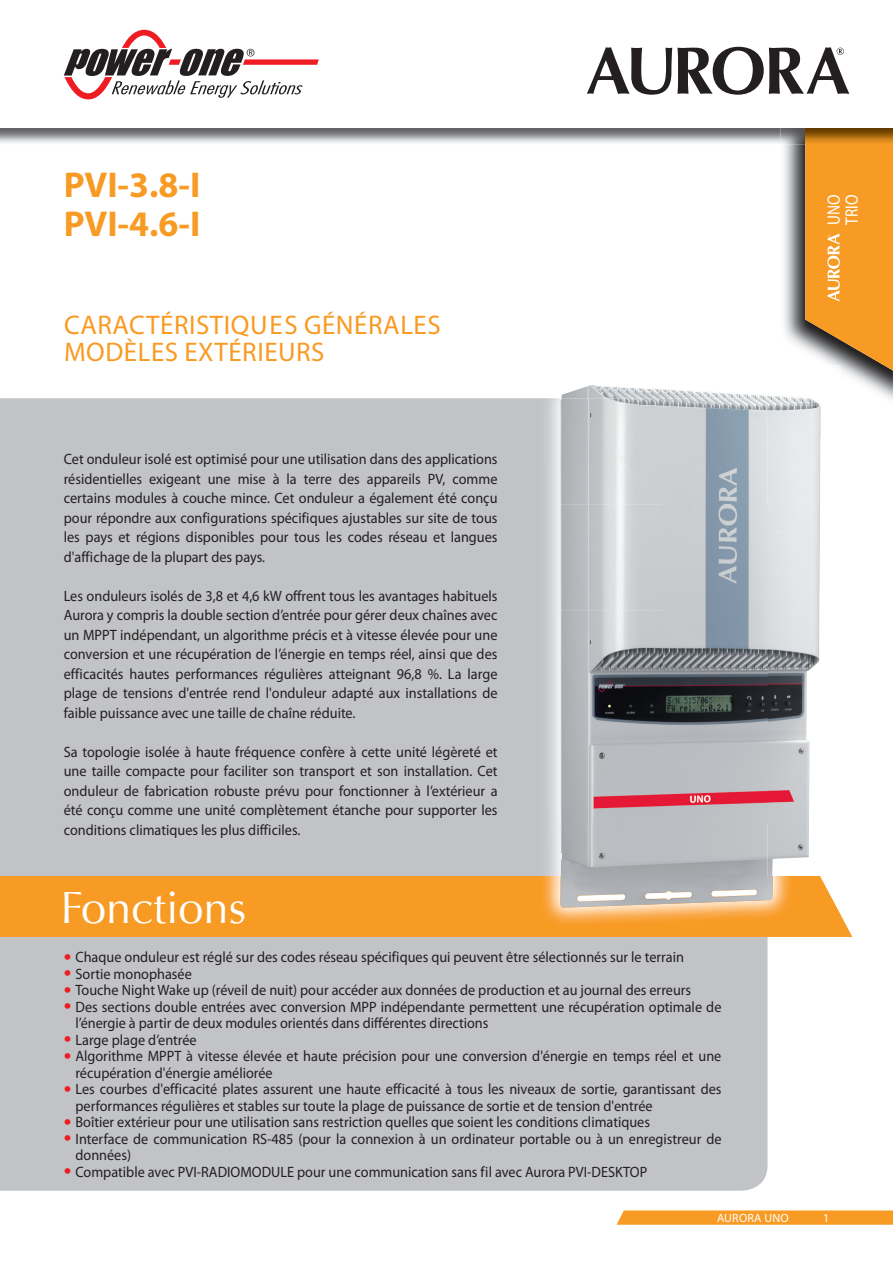
<style>
.page{position:relative;width:893px;height:1263px;background:#fff}
.page>*{position:absolute;margin:0;border:0;box-sizing:border-box;transform-origin:0 0}
.t1{font:45px "Optima";color:#fff}
.t2{font:700 36px/39px "Myriad Pro";letter-spacing:-.005em;color:#f89b24}
.t3{font:27px/27px "Myriad Pro";letter-spacing:.02em;color:#f89b24}
.t4{font:27px/33px "Myriad Pro";color:#ee1d23}
.t5{font:18px/18px "Myriad Pro";color:#fff;scale:.85 1}
.t6{font:15px/19.5px "Myriad Pro";color:#231f20;text-align:justify;scale:.95 1}
.t7{font:12px "Myriad Pro";letter-spacing:.02em;color:#fff}
</style>
<div class="page">
<div style="left:0;top:398px;width:767px;height:793px;background:#c2c3c6"></div>
<div style="left:0;top:876px;width:852px;height:61px;background:#f89b24"></div>
<img style="left:784px;top:145px;width:109px;height:255px">
<svg style="left:805px;top:145px;width:88px;height:238px;background:#e99a36"></svg>
<img style="left:0;top:128px;width:805px;height:17px">
<img style="left:805px;top:128px;width:88px;height:17px">
<svg style="left:64px;top:30px;width:255px;height:69px"></svg>
<svg style="left:587px;top:47px;width:262px;height:48px"></svg>
<img style="left:540px;top:398px;width:20px;height:478px">
<img style="left:540px;top:876px;width:301px;height:52px">
<img style="left:784px;top:365px;width:57px;height:35px">
<img style="left:561px;top:385px;width:260px;height:49px">
<img style="left:767px;top:434px;width:53px;height:295px">
<img style="left:767px;top:729px;width:42px;height:147px">
<img style="left:560px;top:398px;width:207px;height:478px">
<img style="left:560px;top:876px;width:213px;height:32px">
<img style="left:780px;top:395px;width:41px;height:11px">
<svg style="left:617px;top:1210px;width:276px;height:15px;background:#f8a031"></svg>
<h2 class="t2" style="left:64px;top:164px;width:138px">PVI-3.8-I<br>PVI-4.6-I</h2>
<h3 class="t3" style="left:64px;top:311px;width:378px">CARACTÉRISTIQUES GÉNÉRALES<br>MODÈLES EXTÉRIEURS</h3>
<p class="t6" style="left:64px;top:449px;width:458px">Cet onduleur isolé est optimisé pour une utilisation dans des applications résidentielles exigeant une mise à la terre des appareils PV, comme certains modules à couche mince. Cet onduleur a également été conçu pour répondre aux configurations spécifiques ajustables sur site de tous les pays et régions disponibles pour tous les codes réseau et langues d'affichage de la plupart des pays.</p>
<p class="t6" style="left:64px;top:586px;width:458px">Les onduleurs isolés de 3,8 et 4,6 kW offrent tous les avantages habituels Aurora y compris la double section d’entrée pour gérer deux chaînes avec un MPPT indépendant, un algorithme précis et à vitesse élevée pour une conversion et une récupération de l’énergie en temps réel, ainsi que des efficacités hautes performances régulières atteignant 96,8 %. La large plage de tensions d'entrée rend l'onduleur adapté aux installations de faible puissance avec une taille de chaîne réduite.</p>
<p class="t6" style="left:64px;top:742px;width:458px">Sa topologie isolée à haute fréquence confère à cette unité légèreté et une taille compacte pour faciliter son transport et son installation. Cet onduleur de fabrication robuste prévu pour fonctionner à l’extérieur a été conçu comme une unité complètement étanche pour supporter les conditions climatiques les plus difficiles.</p>
<h1 class="t1" style="left:61px;top:882px;width:187px">Fonctions</h1>
<p class="t6" style="left:75px;top:948px;width:681px;line-height:16.5px;text-align:left">Chaque onduleur est réglé sur des codes réseau spécifiques qui peuvent être sélectionnés sur le terrain Sortie monophasée<br>Touche Night Wake up (réveil de nuit) pour accéder aux données de production et au journal des erreurs<br>Des sections double entrées avec conversion MPP indépendante permettent une récupération optimale de l’énergie à partir de deux modules orientés dans différentes directions<br>Large plage d’entrée<br>Algorithme MPPT à vitesse élevée et haute précision pour une conversion d'énergie en temps réel et une récupération d'énergie améliorée<br>Les courbes d'efficacité plates assurent une haute efficacité à tous les niveaux de sortie, garantissant des performances régulières et stables sur toute la plage de puissance de sortie et de tension d'entrée<br>Boîtier extérieur pour une utilisation sans restriction quelles que soient les conditions climatiques<br>Interface de communication RS-485 (pour la connexion à un ordinateur portable ou à un enregistreur de données)<br>Compatible avec PVI-RADIOMODULE pour une communication sans fil avec Aurora PVI-DESKTOP</p>
<h3 class="t4" style="left:64px;top:938px;width:9px">•</h3>
<h3 class="t4" style="left:64px;top:954px;width:9px">•</h3>
<h3 class="t4" style="left:64px;top:971px;width:9px">•</h3>
<h3 class="t4" style="left:64px;top:987px;width:9px">• •</h3>
<h3 class="t4" style="left:64px;top:1037px;width:9px;text-align:justify">• • •</h3>
<h3 class="t4" style="left:64px;top:1119px;width:9px">• •</h3>
<p class="t5" style="left:824px;top:225px;width:37px;rotate:-90deg">UNO<br>TRIO</p>
<p class="t7" style="left:717px;top:1210px;width:73px">AURORA UNO</p>
<p class="t7" style="left:823px;top:1210px;width:8px">1</p>
</div>
